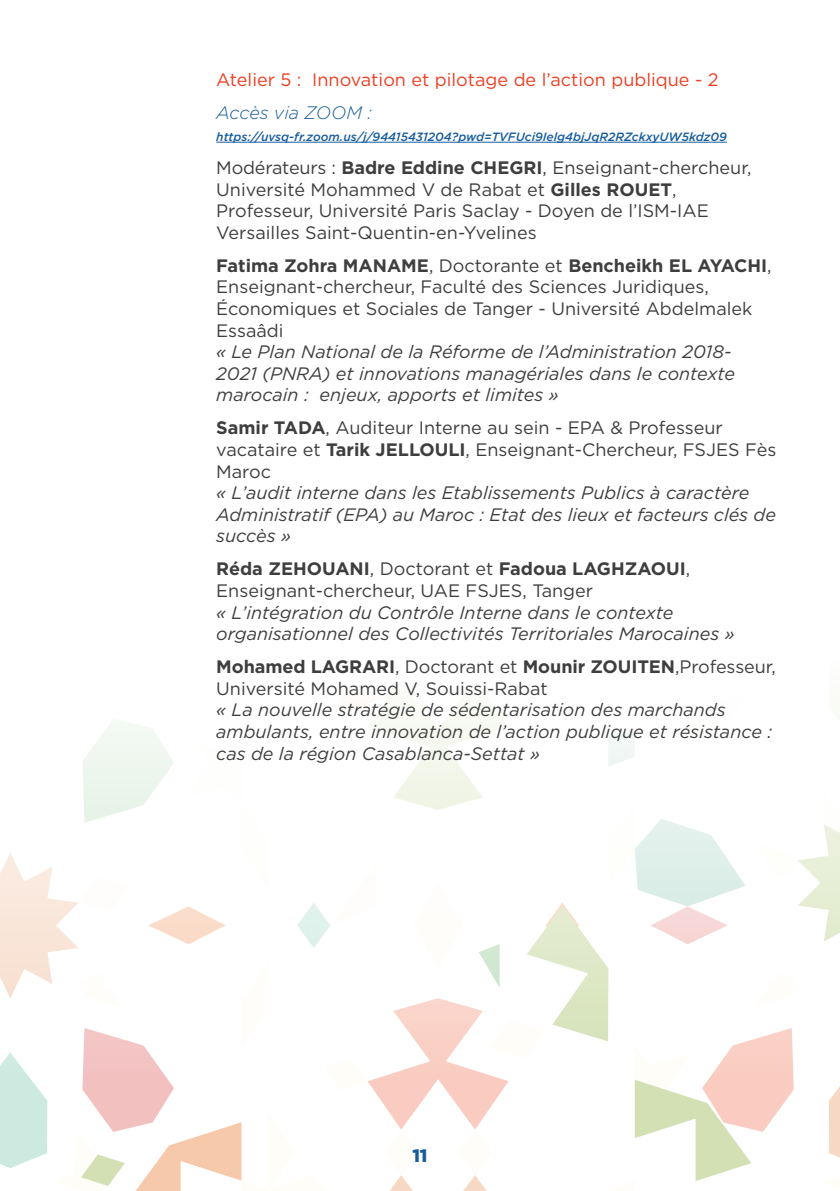
<style>
.page{position:relative;width:840px;height:1191px;background:#fff}
.page>*{position:absolute;margin:0;border:0;box-sizing:border-box;transform-origin:0 0}
.t1{font:18px/21.6px "Gotham";color:#3e3e3f}
.t2{font:italic 18px/21.6px "Gotham";color:#3e3e3f}
.t3{font:18px "Gotham";color:#ef3e22}
.t4{font:italic 300 18px "Gotham";color:#185d9a}
.t5{font:900 18px "Gotham";color:#185d9a}
.t6{font:italic 500 12px "Gotham";color:#175d9e}
.s1{font-weight:700}
</style>
<div class="page">
<svg style="left:745px;top:714px;width:94px;height:451px"></svg>
<svg style="left:0;top:714px;width:745px;height:477px"></svg>
<hr style="left:216px;top:142px;width:510px;height:1px;background:#175d9e">
<p class="t3" style="left:216px;top:69px;width:503px">Atelier 5 : Innovation et pilotage de l’action publique - 2</p>
<p class="t4" style="left:216px;top:102px;width:157px">Accès via ZOOM :</p>
<p class="t6" style="left:216px;top:129px;width:511px">https://uvsq-fr.zoom.us/j/94415431204?pwd=TVFUci9Ielg4bjJqR2RZckxyUW5kdz09</p>
<p class="t1" style="left:216px;top:156px;width:536px">Modérateurs : <span class="s1">Badre Eddine CHEGRI</span>, Enseignant-chercheur, Université Mohammed V de Rabat et <span class="s1">Gilles ROUET</span>, Professeur, Université Paris Saclay - Doyen de l’ISM-IAE Versailles Saint-Quentin-en-Yvelines</p>
<p class="t1" style="left:216px;top:254px;width:556px"><span class="s1">Fatima Zohra MANAME</span>, Doctorante et <span class="s1">Bencheikh EL AYACHI</span>, Enseignant-chercheur, Faculté des Sciences Juridiques, Économiques et Sociales de Tanger - Université Abdelmalek Essaâdi</p>
<p class="t2" style="left:216px;top:340px;width:520px">« Le Plan National de la Réforme de l’Administration 2018-<br>2021 (PNRA) et innovations managériales dans le contexte marocain : enjeux, apports et limites »</p>
<p class="t1" style="left:216px;top:417px;width:561px"><span class="s1">Samir TADA</span>, Auditeur Interne au sein - EPA &amp; Professeur vacataire et <span class="s1">Tarik JELLOULI</span>, Enseignant-Chercheur, FSJES Fès<br>Maroc</p>
<p class="t2" style="left:216px;top:481px;width:561px">« L’audit interne dans les Etablissements Publics à caractère<br>Administratif (EPA) au Maroc : Etat des lieux et facteurs clés de succès »</p>
<p class="t1" style="left:216px;top:558px;width:475px"><span class="s1">Réda ZEHOUANI</span>, Doctorant et <span class="s1">Fadoua LAGHZAOUI</span>,<br>Enseignant-chercheur, UAE FSJES, Tanger</p>
<p class="t2" style="left:216px;top:601px;width:519px">« L’intégration du Contrôle Interne dans le contexte organisationnel des Collectivités Territoriales Marocaines »</p>
<p class="t1" style="left:216px;top:655px;width:560px"><span class="s1">Mohamed LAGRARI</span>, Doctorant et <span class="s1">Mounir ZOUITEN</span>,Professeur,<br>Université Mohamed V, Souissi-Rabat</p>
<p class="t2" style="left:216px;top:698px;width:557px">« La nouvelle stratégie de sédentarisation des marchands ambulants, entre innovation de l’action publique et résistance : cas de la région Casablanca-Settat »</p>
<p class="t5" style="left:412px;top:1143px;width:17px">11</p>
</div>
